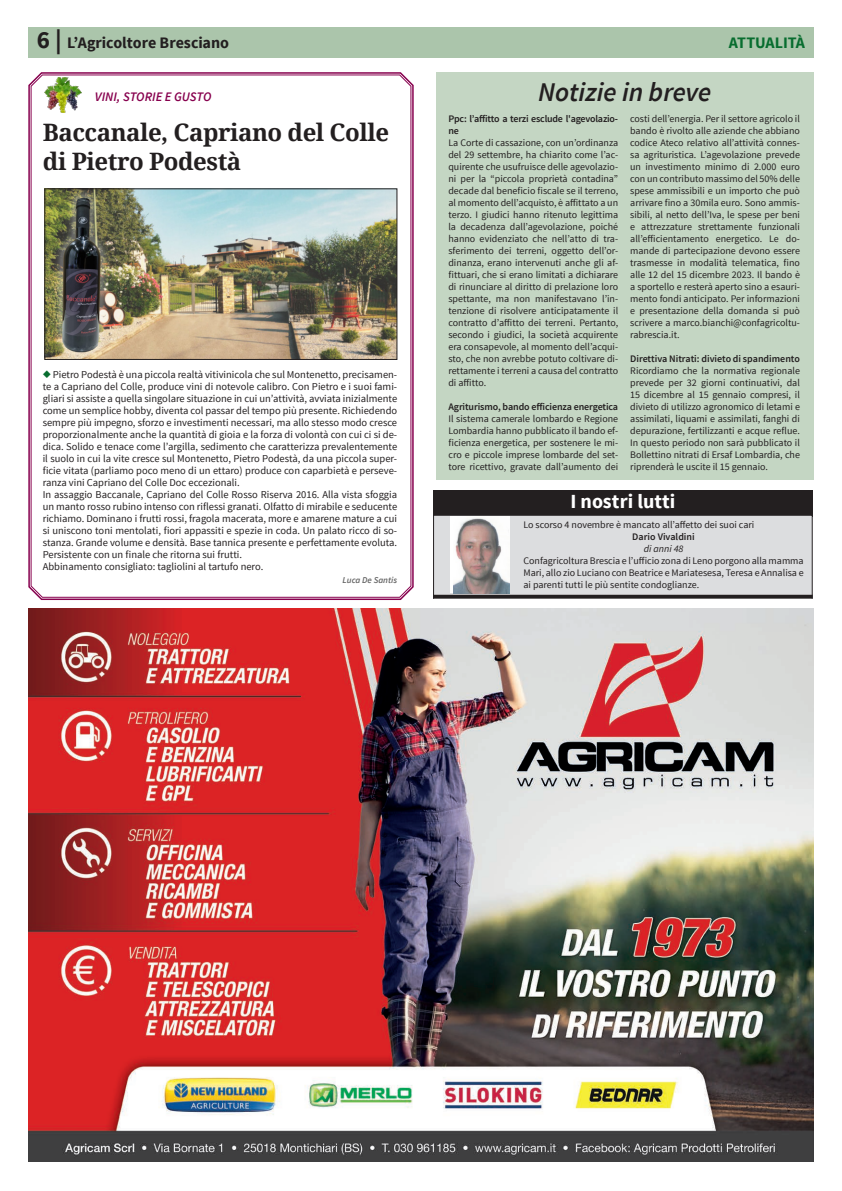
<style>
.page{position:relative;width:842px;height:1191px;background:#fff}
.page>*{position:absolute;margin:0;border:0;box-sizing:border-box;transform-origin:0 0}
.Titoli_Brevi{font:italic 600 27px "Source Sans Pro";color:#231f20}
.TITOLI_articoli_MEDI{font:700 24px/28.8px "Noto Serif";letter-spacing:-.02em;color:#231f20}
.TITOLO_LUTTO{font:700 20px "Source Sans Pro";color:#fff}
.t1{font:700 16px "Source Sans Pro";letter-spacing:-.005em;color:#231f20}
.t2{font:700 16px "Source Sans Pro";letter-spacing:-.01em;color:#086d2f}
.Testo_lungo{font:italic 600 13px "Source Sans Pro";color:#87004e}
.Testo_lungo-2{font:10.5px/12px "Source Sans Pro";color:#231f20;text-align:justify}
.Titoli_Brevi-2{font:10px/12px "Source Sans Pro";color:#231f20;text-align:justify}
.Testo_lutto{font:10px/12px "Source Sans Pro";color:#231f20;text-align:justify}
.Titoli_Brevi-3{font:600 10px/12px "Source Sans Pro";letter-spacing:-.01em;color:#231f20}
.Testo_lutto-2{font:600 10px "Source Sans Pro";color:#231f20}
.Testo_lutto-3{font:italic 10px "Source Sans Pro";color:#231f20}
.Firma{font:italic 600 9px "Source Sans Pro";color:#666}
.s1{font-size:25px}
.s2{color:#086d2f}
</style>
<div class="page">
<div style="left:28px;top:27px;width:785px;height:30px;background:#abc5ab"></div>
<div style="left:433px;top:490px;width:380px;height:26px;background:#231f20"></div>
<div style="left:434px;top:515px;width:378px;height:79px;background:#dcdddf"></div>
<div style="left:433px;top:515px;width:380px;height:84px;border:1px solid #231f20"></div>
<svg style="left:433px;top:594px;width:380px;height:4px;background:#464344"></svg>
<div style="left:451px;top:516px;width:58px;height:77px;background:#fff"></div>
<img style="left:453px;top:517px;width:56px;height:76px">
<img style="left:28px;top:608px;width:786px;height:553px">
<svg style="left:28px;top:72px;width:386px;height:528px"></svg>
<img style="left:45px;top:78px;width:37px;height:34px">
<img style="left:46px;top:190px;width:349px;height:168px">
<div style="left:44px;top:188px;width:353px;height:172px;border:1px solid #231f20"></div>
<div style="left:436px;top:72px;width:378px;height:408px;background:#c4d6c3"></div>
<p class="t1" style="left:37px;top:33px;width:194px"><span class="s1">6 |</span> L’Agricoltore Bresciano</p>
<p class="t2" style="left:729px;top:33px;width:78px">ATTUALITÀ</p>
<p class="Testo_lungo" style="left:95px;top:88px;width:118px">VINI, STORIE E GUSTO</p>
<p class="Titoli_Brevi" style="left:538px;top:75px;width:175px">Notizie in breve</p>
<p class="Titoli_Brevi-3" style="left:448px;top:113px;width:171px">Ppc: l’affitto a terzi esclude l'agevolazio&shy;ne</p>
<p class="Titoli_Brevi-2" style="left:448px;top:137px;width:171px">La Corte di cassazione, con un’ordinanza del 29 settembre, ha chiarito come l’ac&shy;quirente che usufruisce delle agevolazio&shy;ni per la “piccola proprietà contadina” decade dal beneficio fiscale se il terreno, al momento dell’acquisto, è affittato a un terzo. I giudici hanno ritenuto legittima la decadenza dall’agevolazione, poiché hanno evidenziato che nell’atto di tra&shy;sferimento dei terreni, oggetto dell’or&shy;dinanza, erano intervenuti anche gli af&shy;fittuari, che si erano limitati a dichiarare di rinunciare al diritto di prelazione loro spettante, ma non manifestavano l’in&shy;tenzione di risolvere anticipatamente il contratto d’affitto dei terreni. Pertanto, secondo i giudici, la società acquirente era consapevole, al momento dell’acqui&shy;sto, che non avrebbe potuto coltivare di&shy;rettamente i terreni a causa del contratto di affitto.</p>
<p class="Titoli_Brevi-3" style="left:448px;top:401px;width:171px">Agriturismo, bando efficienza energetica</p>
<p class="Titoli_Brevi-2" style="left:448px;top:413px;width:171px">Il sistema camerale lombardo e Regione Lombardia hanno pubblicato il bando ef&shy;ficienza energetica, per sostenere le mi&shy;cro e piccole imprese lombarde del set&shy;tore ricettivo, gravate dall’aumento dei</p>
<p class="Titoli_Brevi-2" style="left:630px;top:113px;width:171px">costi dell’energia. Per il settore agricolo il bando è rivolto alle aziende che abbiano codice Ateco relativo all’attività connes&shy;sa agrituristica. L’agevolazione prevede un investimento minimo di 2.000 euro con un contributo massimo del 50% delle spese ammissibili e un importo che può arrivare fino a 30mila euro. Sono ammis&shy;sibili, al netto dell’Iva, le spese per beni e attrezzature strettamente funzionali all’efficientamento energetico. Le do&shy;mande di partecipazione devono essere trasmesse in modalità telematica, fino alle 12 del 15 dicembre 2023. Il bando è a sportello e resterà aperto sino a esauri&shy;mento fondi anticipato. Per informazioni e presentazione della domanda si può scrivere a marco.bianchi@confagricoltu&shy;rabrescia.it.</p>
<p class="Titoli_Brevi-3" style="left:630px;top:353px;width:171px">Direttiva Nitrati: divieto di spandimento</p>
<p class="Titoli_Brevi-2" style="left:630px;top:365px;width:171px">Ricordiamo che la normativa regionale prevede per 32 giorni continuativi, dal 15 dicembre al 15 gennaio compresi, il divieto di utilizzo agronomico di letami e assimilati, liquami e assimilati, fanghi di depurazione, fertilizzanti e acque reflue.<br>In questo periodo non sarà pubblicato il Bollettino nitrati di Ersaf Lombardia, che riprenderà le uscite il 15 gennaio.</p>
<p class="TITOLI_articoli_MEDI" style="left:43px;top:117px;width:348px">Baccanale, Capriano del Colle di Pietro Podestà</p>
<p class="Testo_lungo-2" style="left:43px;top:369px;width:356px"><span class="s2">◆</span> Pietro Podestà è una piccola realtà vitivinicola che sul Montenetto, precisamen&shy;te a Capriano del Colle, produce vini di notevole calibro. Con Pietro e i suoi fami&shy;gliari si assiste a quella singolare situazione in cui un’attività, avviata inizialmente come un semplice hobby, diventa col passar del tempo più presente. Richiedendo sempre più impegno, sforzo e investimenti necessari, ma allo stesso modo cresce proporzionalmente anche la quantità di gioia e la forza di volontà con cui ci si de&shy;dica. Solido e tenace come l’argilla, sedimento che caratterizza prevalentemente il suolo in cui la vite cresce sul Montenetto, Pietro Podestà, da una piccola super&shy;ficie vitata (parliamo poco meno di un ettaro) produce con caparbietà e perseve&shy;ranza vini Capriano del Colle Doc eccezionali.</p>
<p class="Testo_lungo-2" style="left:43px;top:489px;width:356px">In assaggio Baccanale, Capriano del Colle Rosso Riserva 2016. Alla vista sfoggia un manto rosso rubino intenso con riflessi granati. Olfatto di mirabile e seducente richiamo. Dominano i frutti rossi, fragola macerata, more e amarene mature a cui si uniscono toni mentolati, fiori appassiti e spezie in coda. Un palato ricco di so&shy;stanza. Grande volume e densità. Base tannica presente e perfettamente evoluta.<br>Persistente con un finale che ritorna sui frutti.</p>
<p class="Testo_lungo-2" style="left:43px;top:561px;width:222px">Abbinamento consigliato: tagliolini al tartufo nero.</p>
<p class="Firma" style="left:343px;top:574px;width:56px">Luca De Santis</p>
<p class="TITOLO_LUTTO" style="left:570px;top:488px;width:106px">I nostri lutti</p>
<p class="Testo_lutto" style="left:523px;top:519px;width:232px">Lo scorso 4 novembre è mancato all’affetto dei suoi cari</p>
<p class="Testo_lutto-2" style="left:632px;top:531px;width:64px">Dario Vivaldini</p>
<p class="Testo_lutto-3" style="left:644px;top:543px;width:41px">di anni 48</p>
<p class="Testo_lutto" style="left:523px;top:555px;width:282px">Confagricoltura Brescia e l’ufficio zona di Leno porgono alla mamma Mari, allo zio Luciano con Beatrice e Mariatesesa, Teresa e Annalisa e ai parenti tutti le più sentite condoglianze.</p>
</div>
